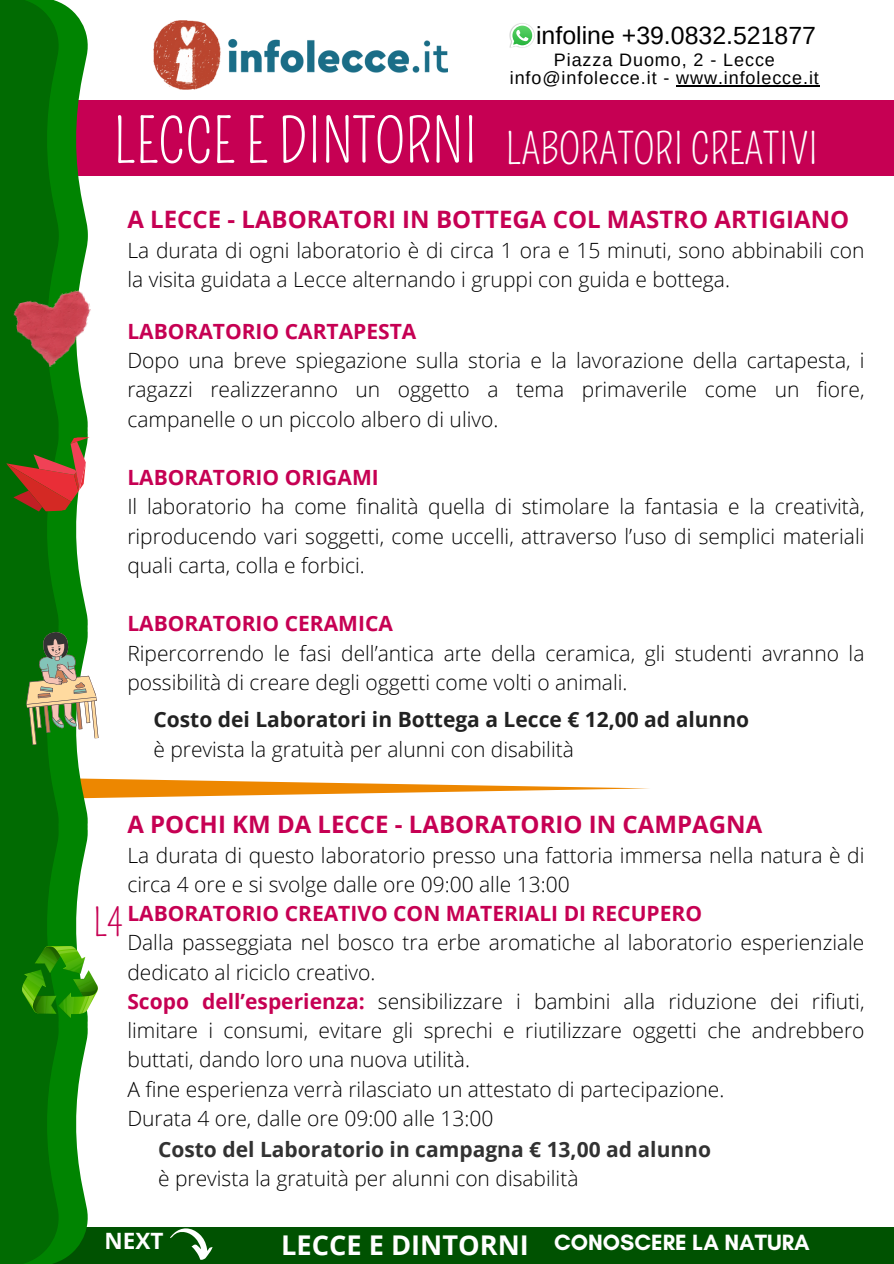
<style>
.page{position:relative;width:894px;height:1264px;background:#fff}
.page>*{position:absolute;margin:0;border:0;box-sizing:border-box;transform-origin:0 0}
.t1{font:60px "Pompiere";color:#fff}
.t2{font:42px "Pompiere";color:#fff}
.t3{font:37.5px "Pompiere";color:#c60053}
.t4{font:700 27.15px "Open Sans";color:#fff}
.t5{font:24.9px "Arimo";color:#000}
.t6{font:700 24px "Open Sans";color:#c60053}
.t7{font:700 22.5px "Glacial Indifference";color:#fff}
.t8{font:700 22.5px "Open Sans";color:#fff}
.t9{font:300 21px/29.2px "Open Sans";color:#000}
.t10{font:700 21px "Open Sans";color:#c60053}
.t11{font:700 21px "Open Sans";color:#222}
.t12{font:700 21px "Open Sans";color:#323232}
.t13{font:18px "Arimo";letter-spacing:.05em;color:#000}
.s1{font-weight:700;color:#c60053}
</style>
<div class="page">
<svg style="left:88px;top:778px;width:561px;height:20px"></svg>
<div style="left:74px;top:100px;width:819px;height:75px;background:#c60053"></div>
<img style="left:153px;top:21px;width:294px;height:68px">
<hr style="left:676px;top:85px;width:143px;height:1px;background:#000">
<div style="left:0;top:1227px;width:893px;height:36px;background:#005201"></div>
<div style="left:0;top:312px;width:88px;height:435px;background:#008401"></div>
<svg style="left:76px;top:518px;width:12px;height:110px"></svg>
<svg style="left:59px;top:745px;width:29px;height:161px;fill:#008401"></svg>
<svg style="left:59px;top:906px;width:29px;height:355px;fill:#008401"></svg>
<svg style="left:59px;top:2px;width:29px;height:286px;fill:#008401"></svg>
<div style="left:0;top:312px;width:59px;height:435px;background:#016b02"></div>
<div style="left:0;top:708px;width:59px;height:435px;background:#016b02"></div>
<div style="left:0;top:906px;width:59px;height:357px;background:#016b02"></div>
<div style="left:0;top:0;width:59px;height:357px;background:#016b02"></div>
<img style="left:509px;top:23px;width:26px;height:25px">
<svg style="left:510px;top:24px;width:24px;height:24px"></svg>
<img style="left:23px;top:946px;width:75px;height:71px">
<svg style="left:170px;top:1228px;width:42px;height:31px"></svg>
<svg style="left:6px;top:435px;width:84px;height:83px"></svg>
<img style="left:13px;top:288px;width:78px;height:84px">
<svg style="left:26px;top:628px;width:73px;height:117px"></svg>
<p class="t1" style="left:113px;top:107px;width:366px">LECCE E DINTORNI</p>
<p class="t5" style="left:536px;top:22px;width:281px">infoline +39.0832.521877</p>
<p class="t13" style="left:553px;top:50px;width:222px">Piazza Duomo, 2 - Lecce</p>
<p class="t13" style="left:509px;top:68px;width:310px">info@infolecce.it - www.infolecce.it</p>
<p class="t2" style="left:505px;top:125px;width:314px">LABORATORI CREATIVI</p>
<p class="t6" style="left:127px;top:203px;width:723px">A LECCE - LABORATORI IN BOTTEGA COL MASTRO ARTIGIANO</p>
<p class="t9" style="left:127px;top:235px;width:738px">La durata di ogni laboratorio è di circa 1 ora e 15 minuti, sono abbinabili con la visita guidata a Lecce alternando i gruppi con guida e bottega.</p>
<h5 class="t10" style="left:127px;top:316px;width:290px">LABORATORIO CARTAPESTA</h5>
<p class="t9" style="left:127px;top:345px;width:738px;text-align:justify">Dopo una breve spiegazione sulla storia e la lavorazione della cartapesta, i ragazzi realizzeranno un oggetto a tema primaverile come un fiore, campanelle o un piccolo albero di ulivo.</p>
<p class="t10" style="left:127px;top:462px;width:253px">LABORATORIO ORIGAMI</p>
<h2 class="t9" style="left:127px;top:491px;width:738px;text-align:justify">Il laboratorio ha come finalità quella di stimolare la fantasia e la creatività, riproducendo vari soggetti, come uccelli, attraverso l’uso di semplici materiali quali carta, colla e forbici.</h2>
<h1 class="t10" style="left:127px;top:609px;width:267px">LABORATORIO CERAMICA</h1>
<p class="t9" style="left:127px;top:638px;width:738px">Ripercorrendo le fasi dell’antica arte della ceramica, gli studenti avranno la possibilità di creare degli oggetti come volti o animali.</p>
<p class="t11" style="left:153px;top:705px;width:597px">Costo dei Laboratori in Bottega a Lecce € 12,00 ad alunno</p>
<p class="t9" style="left:153px;top:734px;width:422px">è prevista la gratuità per alunni con disabilità</p>
<p class="t6" style="left:127px;top:807px;width:636px">A POCHI KM DA LECCE - LABORATORIO IN CAMPAGNA</p>
<p class="t9" style="left:127px;top:839px;width:738px">La durata di questo laboratorio presso una fattoria immersa nella natura è di circa 4 ore e si svolge dalle ore 09:00 alle 13:00</p>
<p class="t10" style="left:127px;top:898px;width:576px">LABORATORIO CREATIVO CON MATERIALI DI RECUPERO</p>
<p class="t9" style="left:127px;top:927px;width:738px">Dalla passeggiata nel bosco tra erbe aromatiche al laboratorio esperienziale dedicato al riciclo creativo.</p>
<p class="t9" style="left:127px;top:986px;width:738px;text-align:justify"><span class="s1">Scopo dell’esperienza:</span> sensibilizzare i bambini alla riduzione dei rifiuti, limitare i consumi, evitare gli sprechi e riutilizzare oggetti che andrebbero buttati, dando loro una nuova utilità.</p>
<p class="t9" style="left:127px;top:1073px;width:598px">A fine esperienza verrà rilasciato un attestato di partecipazione.</p>
<p class="t9" style="left:127px;top:1103px;width:367px">Durata 4 ore, dalle ore 09:00 alle 13:00</p>
<p class="t3" style="left:93px;top:901px;width:31px">L4</p>
<p class="t12" style="left:158px;top:1134px;width:554px">Costo del Laboratorio in campagna € 13,00 ad alunno</p>
<p class="t9" style="left:158px;top:1163px;width:422px">è prevista la gratuità per alunni con disabilità</p>
<p class="t8" style="left:104px;top:1224px;width:60px">NEXT</p>
<p class="t4" style="left:281px;top:1225px;width:249px">LECCE E DINTORNI</p>
<h3 class="t7" style="left:554px;top:1228px;width:257px">CONOSCERE LA NATURA</h3>
</div>
